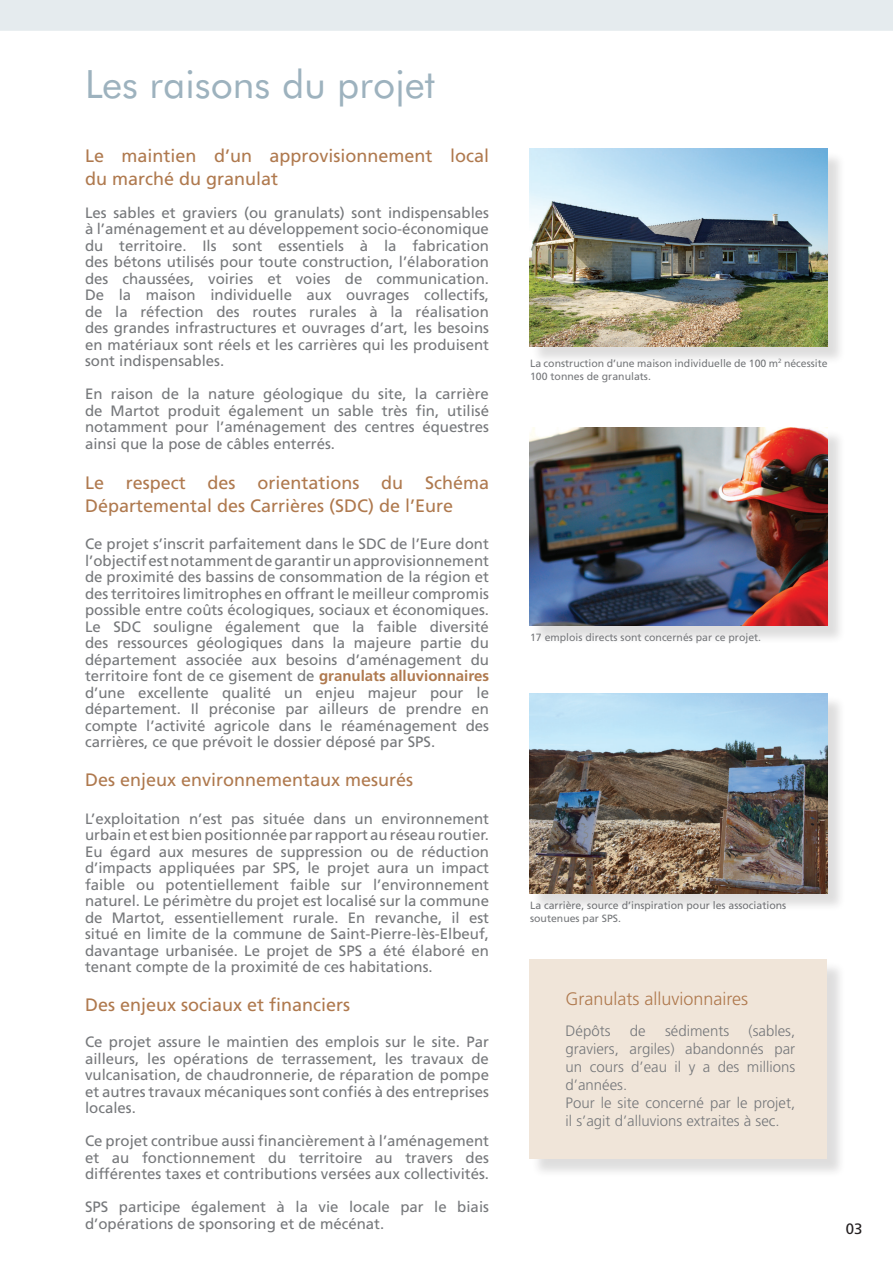
<style>
.page{position:relative;width:893px;height:1263px;background:#fff}
.page>*{position:absolute;margin:0;border:0;box-sizing:border-box;transform-origin:0 0}
.t1{font:39px "Futura BT";color:#9db2be}
.t2{font:18px/22.5px "Frutiger LT Std";color:#af794e}
.t3{font:300 18px "Frutiger LT Std";color:#af794e}
.t4{font:15px/16.5px "Frutiger LT Std";color:#76787b;text-align:justify}
.t5{font:300 15px/18px "Frutiger LT Std";color:#76787b;text-align:justify}
.t6{font:15px "Frutiger LT Std";color:#231f20}
.t7{font:10.5px/13.5px "Frutiger LT Std";color:#76787b}
.s1{font-weight:700;color:#af794e}
</style>
<div class="page">
<img style="left:1px;top:0;width:892px;height:894px">
<div style="left:532px;top:961px;width:314px;height:217px;background:#231f20;opacity:.15"></div>
<div style="left:529px;top:959px;width:298px;height:200px;background:#f0e5d9"></div>
<img style="left:0;top:0;width:1px;height:1263px">
<div style="left:532px;top:151px;width:313px;height:214px;background:#231f20;opacity:.15"></div>
<img style="left:529px;top:149px;width:298px;height:198px">
<div style="left:532px;top:430px;width:313px;height:214px;background:#231f20;opacity:.15"></div>
<img style="left:529px;top:427px;width:298px;height:199px">
<div style="left:532px;top:695px;width:314px;height:217px;background:#231f20;opacity:.15"></div>
<img style="left:529px;top:693px;width:298px;height:200px">
<p class="t1" style="left:85px;top:60px;width:351px">Les raisons du projet</p>
<p class="t2" style="left:85px;top:145px;width:405px">Le maintien d’un approvisionnement local du marché du granulat</p>
<p class="t4" style="left:85px;top:204px;width:405px">Les sables et graviers (ou granulats) sont indispensables à l’aménagement et au développement socio-économique du territoire. Ils sont essentiels à la fabrication des bétons utilisés pour toute construction, l’élaboration des chaussées, voiries et voies de communication.<br>De la maison individuelle aux ouvrages collectifs, de la réfection des routes rurales à la réalisation des grandes infrastructures et ouvrages d’art, les besoins en matériaux sont réels et les carrières qui les produisent sont indispensables.</p>
<p class="t4" style="left:85px;top:386px;width:405px">En raison de la nature géologique du site, la carrière de Martot produit également un sable très fin, utilisé notamment pour l’aménagement des centres équestres ainsi que la pose de câbles enterrés.</p>
<p class="t2" style="left:85px;top:472px;width:405px">Le respect des orientations du Schéma<br>Départemental des Carrières (SDC) de l’Eure</p>
<p class="t4" style="left:85px;top:536px;width:405px">Ce projet s’inscrit parfaitement dans le SDC de l’Eure dont l’objectif est notamment de garantir un approvisionnement de proximité des bassins de consommation de la région et des territoires limitrophes en offrant le meilleur compromis possible entre coûts écologiques, sociaux et économiques.</p>
<p class="t4" style="left:85px;top:618px;width:405px">Le SDC souligne également que la faible diversité des ressources géologiques dans la majeure partie du département associée aux besoins d’aménagement du territoire font de ce gisement de <span class="s1">granulats alluvionnaires </span>d’une excellente qualité un enjeu majeur pour le département. Il préconise par ailleurs de prendre en compte l’activité agricole dans le réaménagement des carrières, ce que prévoit le dossier déposé par SPS.</p>
<p class="t2" style="left:85px;top:769px;width:330px">Des enjeux environnementaux mesurés</p>
<p class="t4" style="left:85px;top:810px;width:405px">L’exploitation n’est pas située dans un environnement urbain et est bien positionnée par rapport au réseau routier.<br>Eu égard aux mesures de suppression ou de réduction d’impacts appliquées par SPS, le projet aura un impact faible ou potentiellement faible sur l’environnement naturel. Le périmètre du projet est localisé sur la commune de Martot, essentiellement rurale. En revanche, il est situé en limite de la commune de Saint-Pierre-lès-Elbeuf, davantage urbanisée. Le projet de SPS a été élaboré en tenant compte de la proximité de ces habitations.</p>
<p class="t2" style="left:85px;top:994px;width:267px">Des enjeux sociaux et financiers</p>
<p class="t4" style="left:85px;top:1034px;width:405px">Ce projet assure le maintien des emplois sur le site. Par ailleurs, les opérations de terrassement, les travaux de vulcanisation, de chaudronnerie, de réparation de pompe et autres travaux mécaniques sont confiés à des entreprises locales.</p>
<p class="t4" style="left:85px;top:1133px;width:405px">Ce projet contribue aussi financièrement à l’aménagement et au fonctionnement du territoire au travers des différentes taxes et contributions versées aux collectivités.</p>
<p class="t4" style="left:85px;top:1199px;width:405px">SPS participe également à la vie locale par le biais d’opérations de sponsoring et de mécénat.</p>
<p class="t7" style="left:530px;top:356px;width:299px">La construction d’une maison individuelle de 100 m<sup>2</sup> nécessite<br>100 tonnes de granulats.</p>
<p class="t7" style="left:530px;top:630px;width:233px">17 emplois directs sont concernés par ce projet.</p>
<p class="t7" style="left:530px;top:898px;width:258px">La carrière, source d’inspiration pour les associations soutenues par SPS.</p>
<p class="t3" style="left:566px;top:988px;width:184px">Granulats alluvionnaires</p>
<p class="t5" style="left:566px;top:1022px;width:47px">Dépôts</p>
<p class="t5" style="left:630px;top:1022px;width:17px">de</p>
<p class="t5" style="left:665px;top:1022px;width:66px">sédiments</p>
<p class="t5" style="left:566px;top:1022px;width:231px;text-indent:183px">(sables, graviers, argiles) abandonnés par un cours d’eau il y a des millions d’années.</p>
<p class="t5" style="left:566px;top:1094px;width:231px">Pour le site concerné par le projet, il s’agit d’alluvions extraites à sec.</p>
<p class="t6" style="left:846px;top:1220px;width:18px">03</p>
</div>
